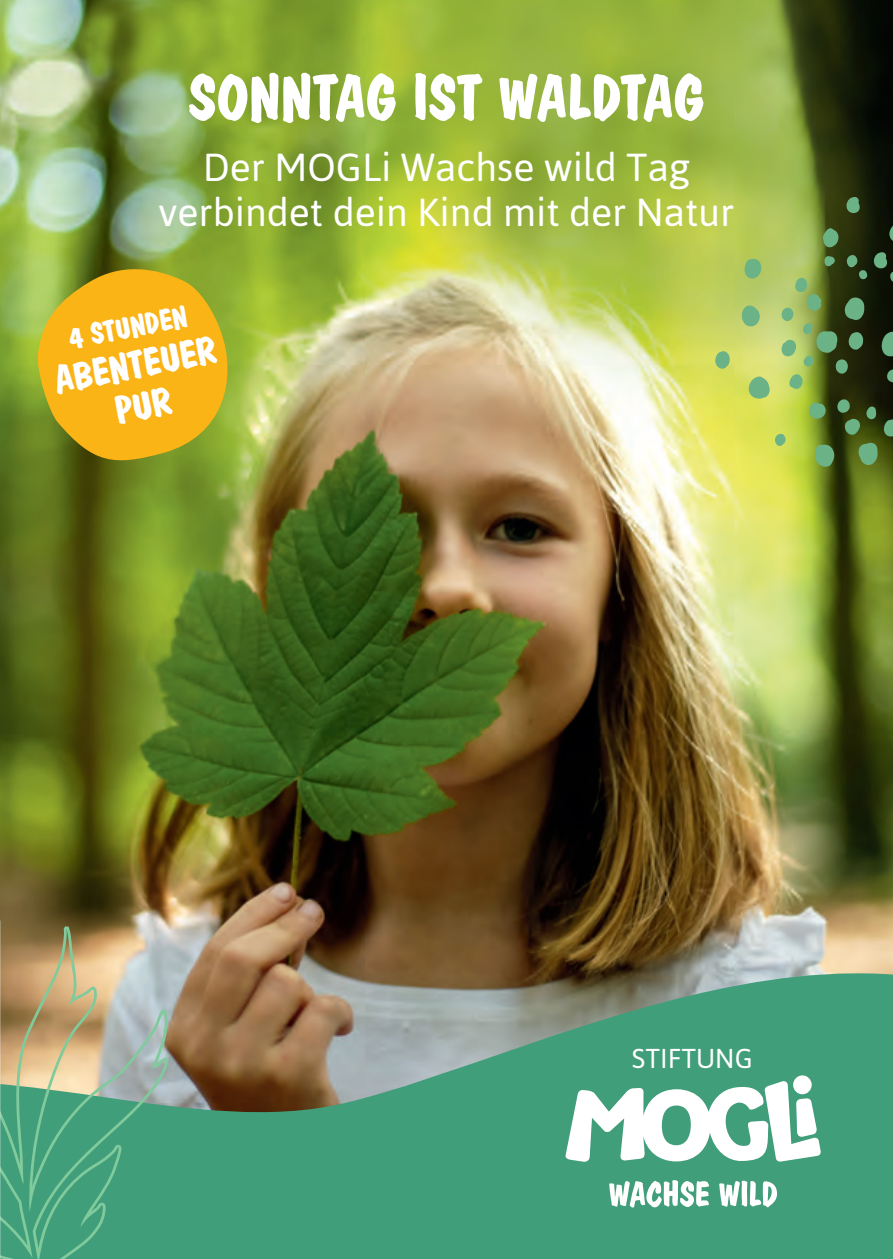
<style>
.page{position:relative;width:893px;height:1259px;background:#fff}
.page>*{position:absolute;margin:0;border:0;box-sizing:border-box;transform-origin:0 0}
.t1{font:700 63px "Dom Casual D";color:#fff}
.t2{font:39px/45px "Asap";color:#fff;text-align:center}
.t3{font:700 39px "Dom Casual D";color:#fff}
.t4{font:700 30px "Dom Casual D";color:#fff}
.t5{font:27.3px "Asap";color:#fff}
</style>
<div class="page">
<img style="left:0;top:0;width:893px;height:833px">
<img style="left:0;top:833px;width:893px;height:426px">
<svg style="left:793px;top:1075px;width:19px;height:19px"></svg>
<svg style="left:565px;top:1080px;width:256px;height:82px"></svg>
<svg style="left:609px;top:1180px;width:100px;height:27px"></svg>
<svg style="left:719px;top:1180px;width:58px;height:27px"></svg>
<svg style="left:858px;top:443px;width:20px;height:23px"></svg>
<svg style="left:815px;top:444px;width:19px;height:23px"></svg>
<svg style="left:883px;top:419px;width:10px;height:17px"></svg>
<svg style="left:748px;top:376px;width:22px;height:23px"></svg>
<svg style="left:866px;top:406px;width:10px;height:13px"></svg>
<svg style="left:809px;top:402px;width:18px;height:17px"></svg>
<svg style="left:836px;top:398px;width:24px;height:38px"></svg>
<svg style="left:714px;top:350px;width:16px;height:19px"></svg>
<svg style="left:741px;top:305px;width:19px;height:21px"></svg>
<svg style="left:744px;top:258px;width:18px;height:21px"></svg>
<svg style="left:846px;top:197px;width:14px;height:16px"></svg>
<svg style="left:775px;top:433px;width:11px;height:14px"></svg>
<svg style="left:781px;top:223px;width:112px;height:166px;background:#586d37"></svg>
<svg style="left:0;top:926px;width:169px;height:333px;background:#82a886"></svg>
<img style="left:0;top:0;width:238px;height:467px">
<p class="t1" style="left:188px;top:62px;width:518px">SONNTAG IST WALDTAG</p>
<p class="t2" style="left:158px;top:144px;width:578px">Der MOGLi Wachse wild Tag verbindet dein Kind mit der Natur</p>
<p class="t4" style="left:66px;top:322px;width:122px;rotate:-11deg">4 STUNDEN</p>
<p class="t3" style="left:51px;top:359px;width:165px;rotate:-11deg">ABENTEUER</p>
<p class="t5" style="left:632px;top:1042px;width:122px">STIFTUNG</p>
</div>
